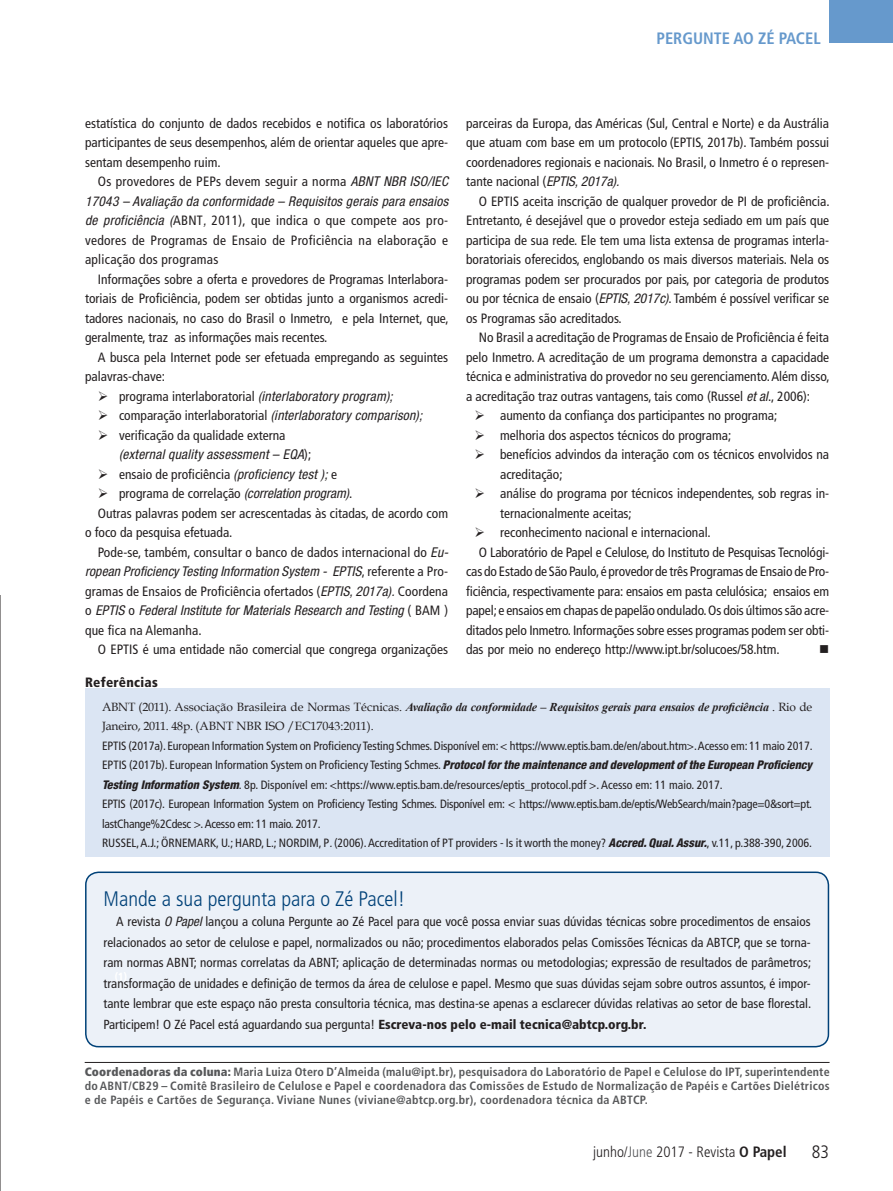
<style>
.page{position:relative;width:893px;height:1191px;background:#fff}
.page>*{position:absolute;margin:0;border:0;box-sizing:border-box;transform-origin:0 0}
.t1{font:300 condensed 21px "Frutiger LT Std";color:#004178}
.t2{font:300 condensed 18px "Frutiger LT Std";color:#231f20}
.t3{font:700 condensed 16.5px "Frutiger LT Std";color:#69c}
.t4{font:300 condensed 15px "Frutiger LT Std";color:#231f20}
.t5{font:condensed 13.5px/19.5px "Frutiger LT Std";color:#231f20;text-align:justify}
.t6{font:italic condensed 13.5px "Helvetica Neue LT Std";letter-spacing:.02em;color:#231f20}
.t7{font:condensed 13.5px "Frutiger LT Std";letter-spacing:.02em;color:#231f20}
.t8{font:900 condensed 13.5px "Frutiger LT Std";letter-spacing:.02em;color:#231f20}
.t9{font:13.5px "Wingdings";color:#231f20}
.t10{font:condensed 13.2px/20.5px "Frutiger LT Std";color:#231f20;text-align:justify}
.t11{font:condensed 12px/19.5px "Frutiger LT Std";letter-spacing:-.01em;color:#231f20}
.t12{font:700 condensed 12px/14.4px "Frutiger LT Std";letter-spacing:.02em;color:#57585a;text-align:justify}
.t13{font:italic 700 12px "Times New Roman";letter-spacing:-.02em;color:#231f20}
.t14{font:12px "Book Antiqua";color:#231f20}
.s1{font-family:"Helvetica Neue LT Std";font-style:italic}
.s2{font-family:"Frutiger LT Std";font-style:normal}
.s3{font-family:"Book Antiqua";font-weight:400;font-style:normal}
.s4{font-family:"Helvetica Neue LT Std";font-weight:800;font-style:italic}
.s5{font-family:"Book Antiqua";font-stretch:normal}
.s6{font-weight:900}
.s7{color:#57585a}
.s8{font-weight:700}
</style>
<div class="page">
<div style="left:829px;top:0;width:64px;height:43px;background:#69c"></div>
<div style="left:86px;top:872px;width:742px;height:174px;background:#ecf1f8;border-radius:13px"></div>
<div style="left:85px;top:871px;width:744px;height:176px;border:2px solid #004178;border-radius:13px"></div>
<hr style="left:85px;top:1062px;width:744px;height:1px;background:#231f20">
<div style="left:85px;top:688px;width:744px;height:169px;background:#dbe5f3"></div>
<svg style="left:0;top:595px;width:1px;height:596px"></svg>
<p class="t3" style="left:656px;top:28px;width:166px">PERGUNTE AO ZÉ PACEL</p>
<p class="t5" style="left:85px;top:113px;width:365px">estatística do conjunto de dados recebidos e notifica os laboratórios participantes de seus desempenhos, além de orientar aqueles que apre&shy;sentam desempenho ruim.</p>
<p class="t7" style="left:98px;top:174px;width:352px">Os provedores de PEPs devem seguir a norma <span class="s1">ABNT NBR ISO/IEC</span></p>
<p class="t6" style="left:85px;top:193px;width:365px">17043 – Avaliação da conformidade – Requisitos gerais para ensaios</p>
<p class="t5" style="left:85px;top:211px;width:365px"><span class="s1">de proficiência (</span>ABNT<span class="s1">,</span> 2011), que indica o que compete aos pro&shy;vedores de Programas de Ensaio de Proficiência na elaboração e aplicação dos programas</p>
<p class="t5" style="left:85px;top:269px;width:365px;text-indent:13px">Informações sobre a oferta e provedores de Programas Interlabora&shy;toriais de Proficiência, podem ser obtidas junto a organismos acredi&shy;tadores nacionais, no caso do Brasil o Inmetro, e pela Internet, que, geralmente, traz as informações mais recentes.</p>
<p class="t5" style="left:85px;top:347px;width:365px;text-indent:13px">A busca pela Internet pode ser efetuada empregando as seguintes palavras-chave:</p>
<p class="t5" style="left:98px;top:386px;width:296px">➢ programa interlaboratorial <span class="s1">(interlaboratory program);</span></p>
<p class="t6" style="left:98px;top:408px;width:326px">➢ <span class="s2">comparação interlaboratorial</span> (interlaboratory comparison);</p>
<p class="t5" style="left:98px;top:425px;width:189px">➢ verificação da qualidade externa</p>
<p class="t6" style="left:119px;top:446px;width:194px">(external quality assessment – EQA<span class="s2">);</span></p>
<p class="t5" style="left:98px;top:464px;width:241px">➢ ensaio de proficiência <span class="s1">(proficiency test );</span> e</p>
<p class="t5" style="left:98px;top:484px;width:256px">➢ programa de correlação <span class="s1">(correlation program)</span>.</p>
<p class="t5" style="left:98px;top:503px;width:352px">Outras palavras podem ser acrescentadas às citadas, de acordo com</p>
<p class="t5" style="left:85px;top:523px;width:149px">o foco da pesquisa efetuada.</p>
<p class="t5" style="left:98px;top:542px;width:352px">Pode-se, também, consultar o banco de dados internacional do <span class="s1">Eu-</span></p>
<p class="t6" style="left:85px;top:563px;width:365px">ropean Proficiency Testing Information System - EPTIS<span class="s2">, referente a Pro-</span></p>
<p class="t5" style="left:85px;top:581px;width:365px">gramas de Ensaios de Proficiência ofertados (<span class="s1">EPTIS, 2017a).</span> Coordena</p>
<p class="t6" style="left:85px;top:602px;width:365px"><span class="s2">o</span> EPTIS <span class="s2">o</span> Federal Institute for Materials Research and Testing <span class="s2">( BAM )</span></p>
<p class="t5" style="left:98px;top:620px;width:352px;text-indent:-13px">que fica na Alemanha.<br>O EPTIS é uma entidade não comercial que congrega organizações</p>
<p class="t5" style="left:466px;top:113px;width:365px">parceiras da Europa, das Américas (Sul, Central e Norte) e da Austrália que atuam com base em um protocolo (EPTIS, 2017b). Também possui coordenadores regionais e nacionais. No Brasil, o Inmetro é o represen&shy;tante nacional (<span class="s1">EPTIS, 2017a).</span></p>
<p class="t5" style="left:466px;top:191px;width:365px;text-indent:13px">O EPTIS aceita inscrição de qualquer provedor de PI de proficiência.<br>Entretanto, é desejável que o provedor esteja sediado em um país que participa de sua rede. Ele tem uma lista extensa de programas interla&shy;boratoriais oferecidos, englobando os mais diversos materiais. Nela os programas podem ser procurados por pais, por categoria de produtos ou por técnica de ensaio (<span class="s1">EPTIS, 2017c)</span>. Também é possível verificar se os Programas são acreditados.</p>
<p class="t5" style="left:466px;top:328px;width:365px;text-indent:13px">No Brasil a acreditação de Programas de Ensaio de Proficiência é feita pelo Inmetro. A acreditação de um programa demonstra a capacidade técnica e administrativa do provedor no seu gerenciamento. Além disso, a acreditação traz outras vantagens, tais como (Russel <span class="s1">et al</span>., 2006):</p>
<p class="t5" style="left:475px;top:406px;width:304px">➢ aumento da confiança dos participantes no programa;</p>
<p class="t5" style="left:475px;top:425px;width:258px">➢ melhoria dos aspectos técnicos do programa;</p>
<p class="t5" style="left:500px;top:445px;width:331px;text-indent:-26px">➢ benefícios advindos da interação com os técnicos envolvidos na acreditação;</p>
<p class="t5" style="left:500px;top:484px;width:331px;text-indent:-26px">➢ análise do programa por técnicos independentes, sob regras in&shy;ternacionalmente aceitas;</p>
<p class="t5" style="left:475px;top:523px;width:238px">➢ reconhecimento nacional e internacional.</p>
<p class="t5" style="left:479px;top:542px;width:352px">O Laboratório de Papel e Celulose, do Instituto de Pesquisas Tecnológi-</p>
<p class="t5" style="left:466px;top:562px;width:365px">cas do Estado de São Paulo, é provedor de três Programas de Ensaio de Pro-</p>
<p class="t5" style="left:466px;top:581px;width:365px">ficiência, respectivamente para: ensaios em pasta celulósica; ensaios em</p>
<p class="t5" style="left:466px;top:601px;width:365px">papel; e ensaios em chapas de papelão ondulado. Os dois últimos são acre-</p>
<p class="t5" style="left:466px;top:620px;width:365px">ditados pelo Inmetro. Informações sobre esses programas podem ser obti-</p>
<p class="t5" style="left:466px;top:640px;width:315px">das por meio no endereço http://www.ipt.br/solucoes/58.htm.</p>
<p class="t9" style="left:819px;top:642px;width:12px">■</p>
<p class="t8" style="left:85px;top:674px;width:74px">Referências</p>
<p class="t13" style="left:102px;top:698px;width:712px"><span class="s3">ABNT (2011). Associação Brasileira de Normas Técnicas.</span> Avaliação da conformidade – Requisitos gerais para ensaios de proficiência <span class="s3">. Rio de</span></p>
<p class="t14" style="left:102px;top:719px;width:273px">Janeiro, 2011. 48p. (ABNT NBR ISO /EC17043:2011).</p>
<p class="t11" style="left:102px;top:736px;width:712px">EPTIS (2017a). European Information System on Proficiency Testing Schmes. Disponível em: &lt; https://www.eptis.bam.de/en/about.htm&gt;. Acesso em: 11 maio 2017.<br>EPTIS (2017b). European Information System on Proficiency Testing Schmes. <span class="s4">Protocol for the maintenance and development of the European Proficiency Testing Information System</span>. 8p. Disponível em: &lt;https://www.eptis.bam.de/resources/eptis_protocol.pdf &gt;. Acesso em: 11 maio. 2017.<br>EPTIS (2017c). European Information System on Proficiency Testing Schmes. Disponível em: &lt; <span class="s5">h</span>ttps://www.eptis.bam.de/eptis/WebSearch/main?page=0&amp;sort=pt. lastChange%2Cdesc &gt;. Acesso em: 11 maio. 2017.<br>RUSSEL, A.J.; ÖRNEMARK, U.; HARD, L.; NORDIM, P<span class="s1">.</span> (2006). Accreditation of PT providers - Is it worth the money? <span class="s4">Accred. Qual. Assur.</span>, v.11, p.388-390, 2006.</p>
<h1 class="t1" style="left:104px;top:886px;width:303px">Mande a sua pergunta para o Zé Pacel!</h1>
<p class="t10" style="left:104px;top:911px;width:709px;text-indent:13px">A revista <span class="s1">O Papel</span> lançou a coluna Pergunte ao Zé Pacel para que você possa enviar suas dúvidas técnicas sobre procedimentos de ensaios relacionados ao setor de celulose e papel, normalizados ou não; procedimentos elaborados pelas Comissões Técnicas da ABTCP, que se torna&shy;ram normas ABNT; normas correlatas da ABNT; aplicação de determinadas normas ou metodologias; expressão de resultados de parâmetros; transformação de unidades e definição de termos da área de celulose e papel. Mesmo que suas dúvidas sejam sobre outros assuntos, é impor&shy;tante lembrar que este espaço não presta consultoria técnica, mas destina-se apenas a esclarecer dúvidas relativas ao setor de base florestal.<br>Participem! O Zé Pacel está aguardando sua pergunta! <span class="s6">Escreva-nos pelo e-mail tecnica@abtcp.org.br.</span></p>
<p class="t12" style="left:85px;top:1064px;width:746px"><span class="s6">Coordenadoras da coluna:</span> Maria Luiza Otero D’Almeida (malu@ipt.br), pesquisadora do Laboratório de Papel e Celulose do IPT, superintendente do ABNT/CB29 – Comitê Brasileiro de Celulose e Papel e coordenadora das Comissões de Estudo de Normalização de Papéis e Cartões Dielétricos e de Papéis e Cartões de Segurança. Viviane Nunes (viviane@abtcp.org.br), coordenadora técnica da ABTCP.</p>
<p class="t4" style="left:593px;top:1142px;width:195px">junho/<span class="s7">June</span> 2017 - Revista <span class="s8">O Papel</span></p>
<h2 class="t2" style="left:812px;top:1141px;width:19px">83</h2>
</div>
